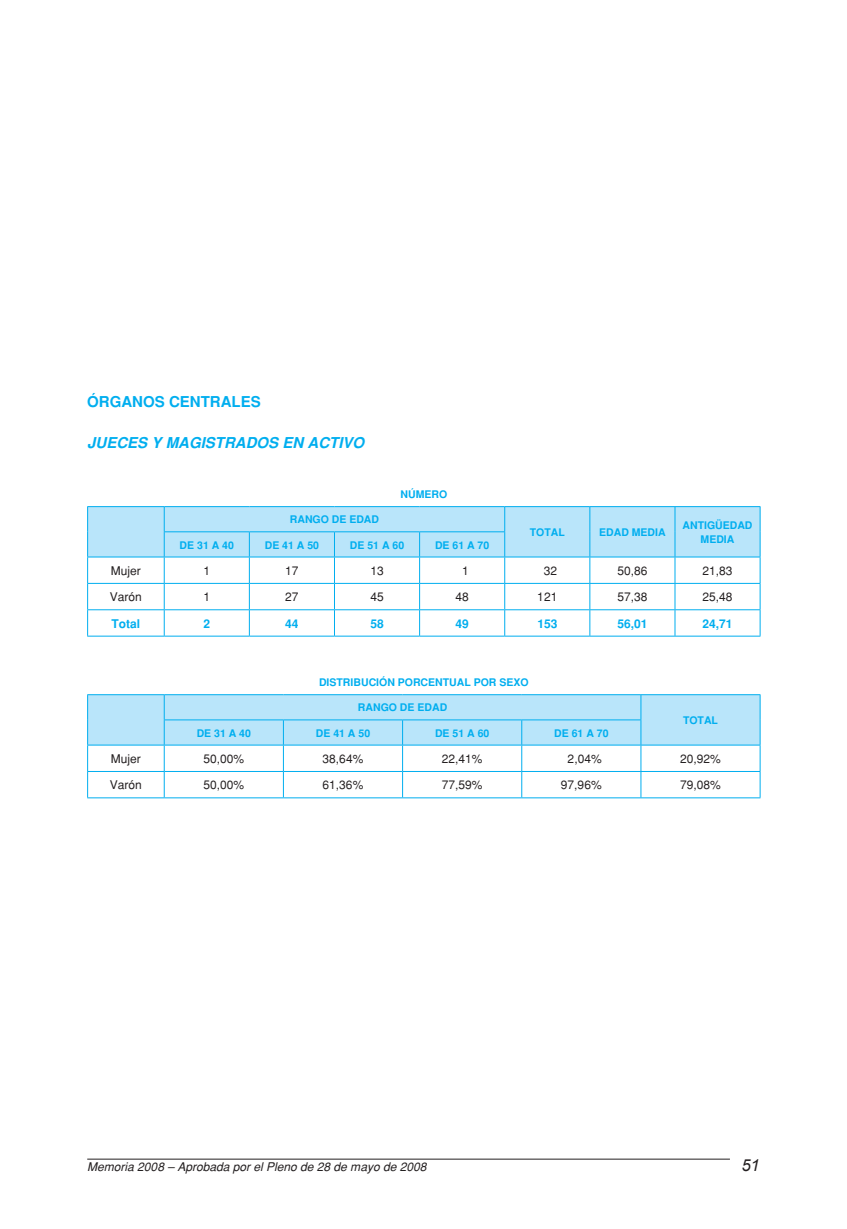
<style>
.page{position:relative;width:847px;height:1229px;background:#fff}
.page>*{position:absolute;margin:0;border:0;box-sizing:border-box;transform-origin:0 0}
.t1{font:italic 16.5px "Arial";color:#231f20}
.t2{font:italic 700 15px "Helvetica";color:#00aeef}
.t3{font:700 15px "Helvetica";color:#00aeef}
.t4{font:12px "Helvetica";color:#231f20}
.t5{font:italic 12px "Helvetica";color:#231f20}
.t6{font:700 12px "Helvetica";color:#00aeef}
.t7{font:700 10.5px/13.5px "Helvetica";color:#00aeef;text-align:center}
</style>
<div class="page">
<hr style="left:87px;top:1159px;width:642px;height:1px;background:#231f20">
<hr style="left:87px;top:506px;width:77px;height:1px;background:#00aeef">
<hr style="left:164px;top:506px;width:85px;height:1px;background:#00aeef">
<hr style="left:249px;top:506px;width:85px;height:1px;background:#00aeef">
<hr style="left:334px;top:506px;width:85px;height:1px;background:#00aeef">
<hr style="left:419px;top:506px;width:85px;height:1px;background:#00aeef">
<hr style="left:504px;top:506px;width:85px;height:1px;background:#00aeef">
<hr style="left:589px;top:506px;width:85px;height:1px;background:#00aeef">
<hr style="left:674px;top:506px;width:86px;height:1px;background:#00aeef">
<svg style="left:87px;top:507px;width:673px;height:129px"></svg>
<hr style="left:87px;top:636px;width:77px;height:1px;background:#00aeef">
<hr style="left:164px;top:636px;width:85px;height:1px;background:#00aeef">
<hr style="left:249px;top:636px;width:85px;height:1px;background:#00aeef">
<hr style="left:334px;top:636px;width:85px;height:1px;background:#00aeef">
<hr style="left:419px;top:636px;width:85px;height:1px;background:#00aeef">
<hr style="left:504px;top:636px;width:85px;height:1px;background:#00aeef">
<hr style="left:589px;top:636px;width:85px;height:1px;background:#00aeef">
<hr style="left:674px;top:636px;width:86px;height:1px;background:#00aeef">
<hr style="left:164px;top:694px;width:119px;height:1px;background:#00aeef">
<hr style="left:283px;top:694px;width:119px;height:1px;background:#00aeef">
<hr style="left:402px;top:694px;width:119px;height:1px;background:#00aeef">
<hr style="left:521px;top:694px;width:119px;height:1px;background:#00aeef">
<hr style="left:640px;top:694px;width:120px;height:1px;background:#00aeef">
<hr style="left:87px;top:797px;width:77px;height:1px;background:#00aeef">
<hr style="left:164px;top:797px;width:119px;height:1px;background:#00aeef">
<hr style="left:283px;top:797px;width:119px;height:1px;background:#00aeef">
<hr style="left:402px;top:797px;width:119px;height:1px;background:#00aeef">
<hr style="left:521px;top:797px;width:119px;height:1px;background:#00aeef">
<hr style="left:640px;top:797px;width:120px;height:1px;background:#00aeef">
<hr style="left:87px;top:694px;width:77px;height:1px;background:#00aeef">
<svg style="left:87px;top:695px;width:673px;height:102px"></svg>
<hr style="left:87px;top:745px;width:77px;height:1px;background:#00aeef">
<h2 class="t3" style="left:87px;top:393px;width:174px">ÓRGANOS CENTRALES</h2>
<h2 class="t2" style="left:87px;top:434px;width:278px">JUECES Y MAGISTRADOS EN ACTIVO</h2>
<p class="t7" style="left:290px;top:513px;width:39px">RANGODEEDAD</p>
<p class="t7" style="left:400px;top:488px;width:33px">NÚMERO</p>
<p class="t7" style="left:179px;top:538px;width:56px">DE 31 A 40</p>
<p class="t7" style="left:264px;top:538px;width:56px">DE 41 A 50</p>
<p class="t7" style="left:350px;top:538px;width:56px">DE 51 A 60</p>
<p class="t7" style="left:435px;top:538px;width:56px">DE 61 A 70</p>
<p class="t7" style="left:529px;top:525px;width:15px">TOTAL</p>
<p class="t7" style="left:599px;top:525px;width:14px">EDAD</p>
<p class="t7" style="left:631px;top:525px;width:16px">MEDIA</p>
<p class="t7" style="left:682px;top:519px;width:48px">ANTIGÜEDAD<br>MEDIA</p>
<p class="t4" style="left:111px;top:563px;width:31px">Mujer</p>
<p class="t4" style="left:203px;top:563px;width:8px">1</p>
<p class="t4" style="left:285px;top:563px;width:15px">17</p>
<p class="t4" style="left:370px;top:563px;width:15px">13</p>
<p class="t4" style="left:462px;top:563px;width:8px">1</p>
<p class="t4" style="left:543px;top:563px;width:15px">32</p>
<p class="t4" style="left:617px;top:563px;width:32px">50,86</p>
<p class="t4" style="left:702px;top:563px;width:32px">21,83</p>
<p class="t4" style="left:110px;top:590px;width:34px">Varón</p>
<p class="t4" style="left:203px;top:590px;width:8px">1</p>
<p class="t4" style="left:285px;top:590px;width:15px">27</p>
<p class="t4" style="left:370px;top:590px;width:15px">45</p>
<p class="t4" style="left:455px;top:590px;width:15px">48</p>
<p class="t4" style="left:537px;top:590px;width:22px">121</p>
<p class="t4" style="left:617px;top:590px;width:32px">57,38</p>
<p class="t4" style="left:702px;top:590px;width:32px">25,48</p>
<p class="t6" style="left:112px;top:616px;width:30px">TOTAL</p>
<p class="t6" style="left:203px;top:616px;width:8px">2</p>
<p class="t6" style="left:285px;top:616px;width:15px">44</p>
<p class="t6" style="left:370px;top:616px;width:15px">58</p>
<p class="t6" style="left:455px;top:616px;width:15px">49</p>
<p class="t6" style="left:537px;top:616px;width:22px">153</p>
<p class="t6" style="left:617px;top:616px;width:32px">56,01</p>
<p class="t6" style="left:702px;top:616px;width:32px">24,71</p>
<p class="t7" style="left:319px;top:676px;width:76px">DISTRI BUCIÓNPORCENTUALPORSE</p>
<p class="t7" style="left:513px;top:676px;width:15px">XO</p>
<p class="t7" style="left:358px;top:701px;width:39px">RANGODEEDAD</p>
<p class="t7" style="left:196px;top:726px;width:56px">DE 31 A 40</p>
<p class="t7" style="left:316px;top:726px;width:56px">DE 41 A 50</p>
<p class="t7" style="left:435px;top:726px;width:56px">DE 51 A 60</p>
<p class="t7" style="left:554px;top:726px;width:56px">DE 61 A 70</p>
<p class="t7" style="left:682px;top:713px;width:15px">TOTAL</p>
<p class="t4" style="left:111px;top:752px;width:31px">Mujer</p>
<p class="t4" style="left:203px;top:752px;width:42px">50,00%</p>
<p class="t4" style="left:322px;top:752px;width:42px">38,64%</p>
<p class="t4" style="left:441px;top:752px;width:42px">22,41%</p>
<p class="t4" style="left:567px;top:752px;width:36px">2,04%</p>
<p class="t4" style="left:679px;top:752px;width:42px">20,92%</p>
<p class="t4" style="left:110px;top:778px;width:34px">Varón</p>
<p class="t4" style="left:203px;top:778px;width:42px">50,00%</p>
<p class="t4" style="left:322px;top:778px;width:42px">61,36%</p>
<p class="t4" style="left:441px;top:778px;width:42px">77,59%</p>
<p class="t4" style="left:560px;top:778px;width:42px">97,96%</p>
<p class="t4" style="left:679px;top:778px;width:42px">79,08%</p>
<p class="t5" style="left:87px;top:1159px;width:340px">Memoria 2008 – Aprobada por el Pleno de 28 de mayo de 2008</p>
<h1 class="t1" style="left:741px;top:1156px;width:20px">51</h1>
</div>
